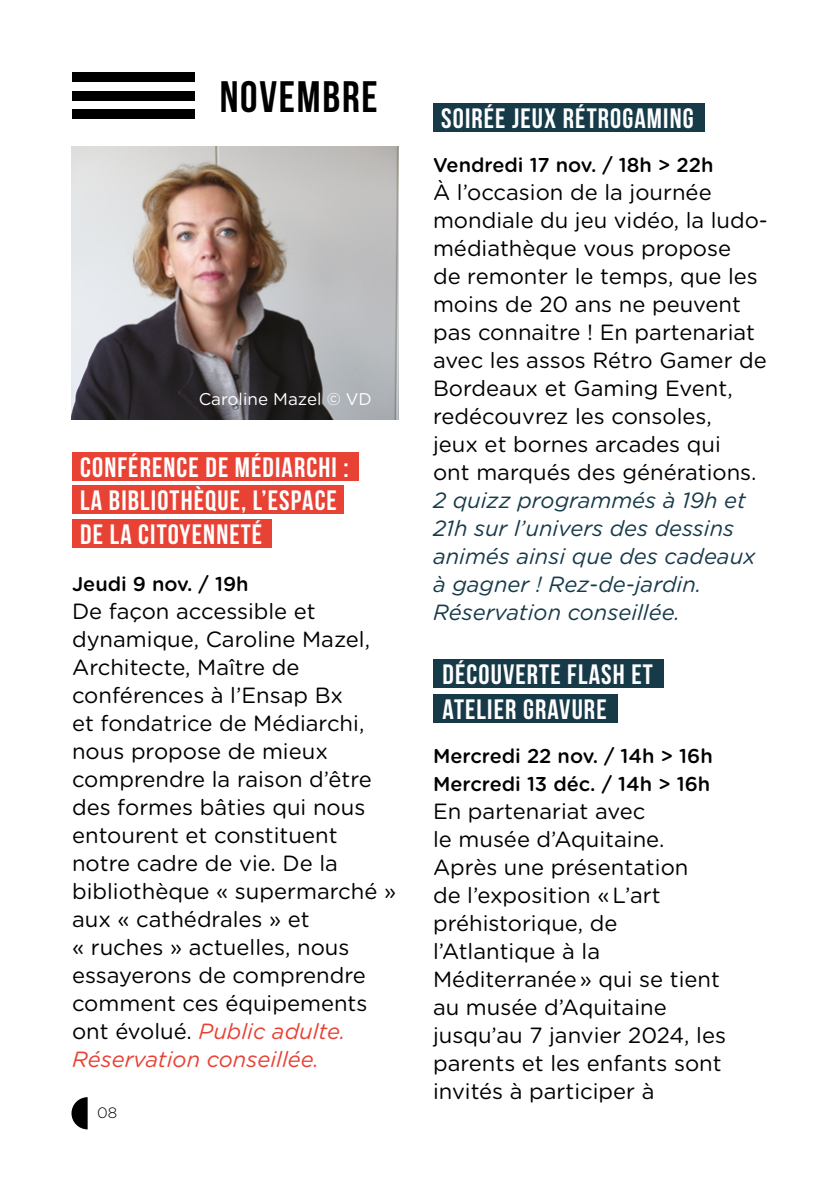
<style>
.page{position:relative;width:840px;height:1191px;background:#fff}
.page>*{position:absolute;margin:0;border:0;box-sizing:border-box;transform-origin:0 0}
.t1{font:44px "Bebas Neue";letter-spacing:.04em;color:#000}
.t2{font:28px/33.8px "Bebas Neue";letter-spacing:.04em;color:#fff}
.t3{font:22px/28px "Gotham Rounded";color:#000}
.t4{font:italic 22px/28px "Gotham Rounded";color:#173a49}
.t5{font:500 20px/28px "Gotham Rounded";color:#000}
.t6{font:17px "Gotham Rounded";color:#fff}
.t7{font:300 15px "Gotham Rounded";color:#000}
.s1{font-style:italic;color:#e84235}
</style>
<div class="page">
<div style="left:72px;top:72px;width:122px;height:10px;background:#000"></div>
<div style="left:72px;top:91px;width:122px;height:9px;background:#000"></div>
<div style="left:72px;top:109px;width:122px;height:10px;background:#000"></div>
<div style="left:72px;top:452px;width:286px;height:28px;background:#e84235"></div>
<div style="left:72px;top:485px;width:272px;height:29px;background:#e84235"></div>
<div style="left:72px;top:519px;width:199px;height:29px;background:#e84235"></div>
<div style="left:433px;top:103px;width:271px;height:29px;background:#173a49"></div>
<img style="left:71px;top:147px;width:327px;height:272px">
<div style="left:433px;top:659px;width:230px;height:28px;background:#173a49"></div>
<div style="left:433px;top:693px;width:184px;height:29px;background:#173a49"></div>
<svg style="left:71px;top:1097px;width:17px;height:32px"></svg>
<h1 class="t1" style="left:219px;top:73px;width:159px">NOVEMBRE</h1>
<p class="t6" style="left:199px;top:387px;width:175px">Caroline Mazel © VD</p>
<p class="t2" style="left:80px;top:449px;width:270px">CONFÉRENCE DE MÉDIARCHI :<br>LA BIBLIOTHÈQUE, L’ESPACE<br>DE LA CITOYENNETÉ</p>
<p class="t5" style="left:72px;top:569px;width:178px">Jeudi 9 nov. / 19h</p>
<p class="t3" style="left:72px;top:596px;width:325px">De façon accessible et dynamique, Caroline Mazel,<br>Architecte, Maître de conférences à l’Ensap Bx<br>et fondatrice de Médiarchi, nous propose de mieux comprendre la raison d’être des formes bâties qui nous entourent et constituent notre cadre de vie. De la bibliothèque « supermarché » aux « cathédrales » et<br>« ruches » actuelles, nous essayerons de comprendre comment ces équipements ont évolué. <span class="s1">Public adulte.<br>Réservation conseillée.</span></p>
<p class="t7" style="left:97px;top:1103px;width:22px">08</p>
<p class="t2" style="left:441px;top:101px;width:254px">SOIRÉE JEUX RÉTROGAMING</p>
<p class="t5" style="left:433px;top:150px;width:282px">Vendredi 17 nov. / 18h &gt; 22h</p>
<p class="t3" style="left:433px;top:177px;width:336px">À l’occasion de la journée mondiale du jeu vidéo, la ludo&shy;médiathèque vous propose<br>de remonter le temps, que les moins de 20 ans ne peuvent pas connaitre ! En partenariat avec les assos Rétro Gamer de<br>Bordeaux et Gaming Event, redécouvrez les consoles,<br>jeux et bornes arcades qui<br>ont marqués des générations.</p>
<p class="t4" style="left:433px;top:485px;width:324px">2 quizz programmés à 19h et<br>21h sur l’univers des dessins animés ainsi que des cadeaux à gagner ! Rez-de-jardin.<br>Réservation conseillée.</p>
<p class="t2" style="left:442px;top:656px;width:211px;line-height:34.8px">DÉCOUVERTE FLASH ET<br>ATELIER GRAVURE</p>
<p class="t5" style="left:433px;top:740px;width:281px">Mercredi 22 nov. / 14h &gt; 16h<br>Mercredi 13 déc. / 14h &gt; 16h</p>
<p class="t3" style="left:433px;top:796px;width:294px">En partenariat avec<br>le musée d’Aquitaine.<br>Après une présentation<br>de l’exposition « L’art préhistorique, de l’Atlantique à la<br>Méditerranée » qui se tient au musée d’Aquitaine jusqu’au 7 janvier 2024, les parents et les enfants sont invités à participer à</p>
</div>
